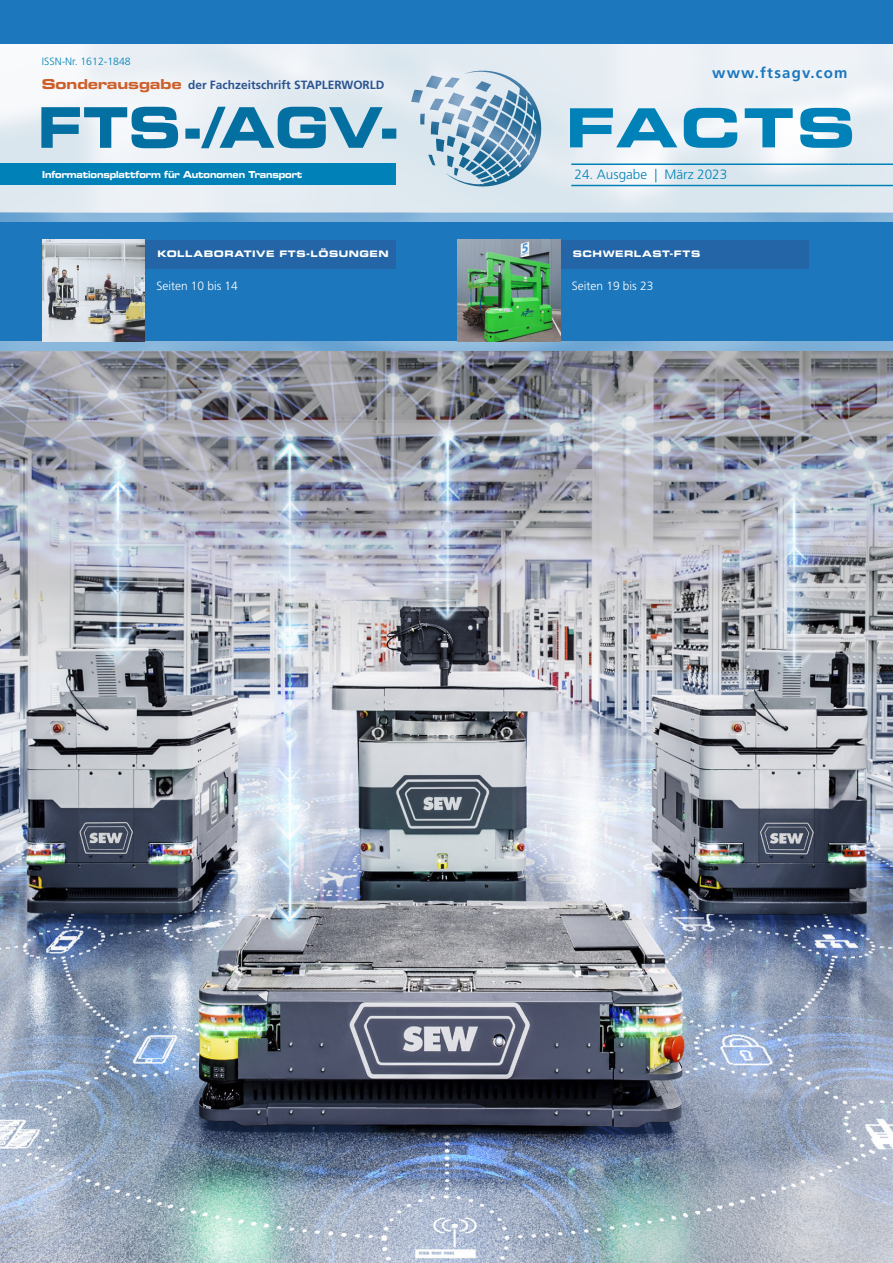
<style>
.page{position:relative;width:893px;height:1263px;background:#fff}
.page>*{position:absolute;margin:0;border:0;box-sizing:border-box;transform-origin:0 0}
.t1{font:700 15px "Frutiger LT Std";letter-spacing:.08em;color:#1c77bc}
.t2{font:300 13.5px "Frutiger LT Std";color:#0082b8}
.t3{font:700 12px "Frutiger LT Std";color:#2b5490}
.t4{font:300 12px "Frutiger LT Std";color:#fff}
.t5{font:700 expanded 10.5px "Eurostile SB";letter-spacing:-.01em;color:#fff;scale:.85 1}
.t6{font:300 10.5px "Frutiger LT Std";color:#0082b8}
.t7{font:9px "Eurostile LT Std Bold Ex 2";letter-spacing:.055em;color:#fff}
.s1{font-family:"Eurostile SB";font-stretch:expanded;font-size:14.85px;color:#ce5f2b}
</style>
<div class="page">
<img style="left:0;top:351px;width:893px;height:912px">
<div style="left:0;top:0;width:893px;height:351px;background:#1c77bc"></div>
<img style="left:0;top:213px;width:893px;height:9px">
<svg style="left:0;top:44px;width:893px;height:169px;background:#dae5ed"></svg>
<div style="left:20px;top:57px;width:385px;height:58px;background:#fff;opacity:.75"></div>
<hr style="left:571px;top:163px;width:278px;height:2px;background:#0082b8">
<hr style="left:849px;top:163px;width:44px;height:2px;background:#0082b8">
<hr style="left:571px;top:185px;width:278px;height:1px;background:#0082b8">
<hr style="left:849px;top:185px;width:44px;height:1px;background:#0082b8">
<div style="left:0;top:163px;width:395px;height:22px;background:#0082b8"></div>
<img style="left:0;top:342px;width:893px;height:9px">
<div style="left:145px;top:240px;width:251px;height:28px;background:#2365a6"></div>
<div style="left:560px;top:240px;width:249px;height:28px;background:#2365a6"></div>
<img style="left:43px;top:240px;width:102px;height:102px">
<img style="left:458px;top:240px;width:102px;height:102px">
<svg style="left:570px;top:108px;width:282px;height:40px;background:#70b7d5"></svg>
<svg style="left:41px;top:107px;width:355px;height:41px;background:#75aeca"></svg>
<p class="t6" style="left:42px;top:56px;width:90px">ISSN-Nr. 1612-1848</p>
<p class="t3" style="left:42px;top:78px;width:344px"><span class="s1">Sonderausgabe</span> der Fachzeitschrift STAPLERWORLD</p>
<p class="t1" style="left:712px;top:64px;width:137px">www.ftsagv.com</p>
<p class="t5" style="left:42px;top:169px;width:308px">Informationsplattform für Autonomen Transport</p>
<p class="t2" style="left:575px;top:167px;width:154px">24. Ausgabe | März 2023</p>
<p class="t7" style="left:157px;top:248px;width:233px">KOLLABORATIVE FTS-LÖSUNGEN</p>
<p class="t4" style="left:156px;top:279px;width:83px">Seiten 10 bis 14</p>
<p class="t7" style="left:573px;top:248px;width:129px">SCHWERLAST-FTS</p>
<p class="t4" style="left:572px;top:279px;width:83px">Seiten 19 bis 23</p>
</div>
